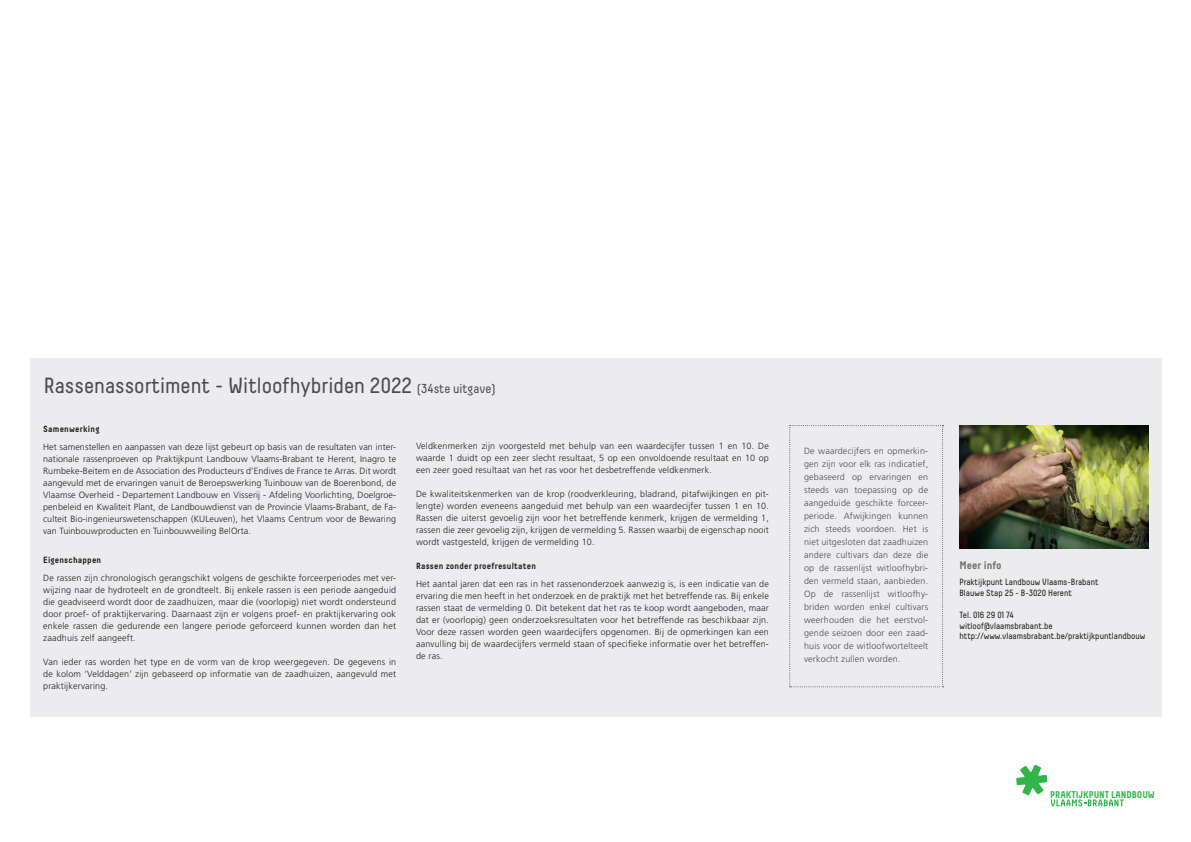
<style>
.page{position:relative;width:1191px;height:842px;background:#fff}
.page>*{position:absolute;margin:0;border:0;box-sizing:border-box;transform-origin:0 0}
.t1{font:22px "Decima";color:#4b4c4d}
.t2{font:700 11px "Decima";color:#6e6e63}
.t3{font:700 9.8px "Decima";letter-spacing:-.01em;color:#31b44a}
.t4{font:300 9px/12px "Frutiger";letter-spacing:.02em;color:#231f20;text-align:justify}
.t5{font:300 9px/13px "Frutiger";letter-spacing:.02em;color:#4b4c4d;text-align:justify}
.t6{font:9px "Decima";color:#231f20}
.t7{font:700 9px "Decima";letter-spacing:.02em;color:#231f20}
.s1{font-size:13px}
</style>
<div class="page">
<div style="left:30px;top:358px;width:1132px;height:359px;background:#ececee"></div>
<svg style="left:789px;top:425px;width:154px;height:262px"></svg>
<img style="left:959px;top:425px;width:189px;height:124px">
<svg style="left:1016px;top:765px;width:107px;height:41px"></svg>
<p class="t1" style="left:44px;top:373px;width:453px">Rassenassortiment - Witloofhybriden 2022 <span class="s1">(34ste uitgave)</span></p>
<p class="t7" style="left:43px;top:423px;width:58px">Samenwerking</p>
<p class="t4" style="left:43px;top:441px;width:354px">Het samenstellen en aanpassen van deze lijst gebeurt op basis van de resultaten van inter&shy;nationale rassenproeven op Praktijkpunt Landbouw Vlaams-Brabant te Herent, Inagro te Rumbeke-Beitem en de Association des Producteurs d’Endives de France te Arras. Dit wordt aangevuld met de ervaringen vanuit de Beroepswerking Tuinbouw van de Boerenbond, de Vlaamse Overheid - Departement Landbouw en Visserij - Afdeling Voorlichting, Doelgroe&shy;penbeleid en Kwaliteit Plant, de Landbouwdienst van de Provincie Vlaams-Brabant, de Fa&shy;culteit Bio-ingenieurswetenschappen (KULeuven), het Vlaams Centrum voor de Bewaring van Tuinbouwproducten en Tuinbouwveiling BelOrta.</p>
<p class="t7" style="left:43px;top:555px;width:60px">Eigenschappen</p>
<p class="t4" style="left:43px;top:572px;width:354px">De rassen zijn chronologisch gerangschikt volgens de geschikte forceerperiodes met ver&shy;wijzing naar de hydroteelt en de grondteelt. Bij enkele rassen is een periode aangeduid die geadviseerd wordt door de zaadhuizen, maar die (voorlopig) niet wordt ondersteund door proef- of praktijkervaring. Daarnaast zijn er volgens proef- en praktijkervaring ook enkele rassen die gedurende een langere periode geforceerd kunnen worden dan het zaadhuis zelf aangeeft.</p>
<p class="t4" style="left:43px;top:656px;width:354px">Van ieder ras worden het type en de vorm van de krop weergegeven. De gegevens in de kolom ‘Velddagen’ zijn gebaseerd op informatie van de zaadhuizen, aangevuld met praktijkervaring.</p>
<p class="t4" style="left:416px;top:440px;width:354px">Veldkenmerken zijn voorgesteld met behulp van een waardecijfer tussen 1 en 10. De waarde 1 duidt op een zeer slecht resultaat, 5 op een onvoldoende resultaat en 10 op een zeer goed resultaat van het ras voor het desbetreffende veldkenmerk.</p>
<p class="t4" style="left:416px;top:488px;width:354px">De kwaliteitskenmerken van de krop (roodverkleuring, bladrand, pitafwijkingen en pit&shy;lengte) worden eveneens aangeduid met behulp van een waardecijfer tussen 1 en 10.<br>Rassen die uiterst gevoelig zijn voor het betreffende kenmerk, krijgen de vermelding 1, rassen die zeer gevoelig zijn, krijgen de vermelding 5. Rassen waarbij de eigenschap nooit wordt vastgesteld, krijgen de vermelding 10.</p>
<p class="t7" style="left:416px;top:560px;width:122px">Rassen zonder proefresultaten</p>
<p class="t4" style="left:416px;top:578px;width:354px">Het aantal jaren dat een ras in het rassenonderzoek aanwezig is, is een indicatie van de ervaring die men heeft in het onderzoek en de praktijk met het betreffende ras. Bij enkele rassen staat de vermelding 0. Dit betekent dat het ras te koop wordt aangeboden, maar dat er (voorlopig) geen onderzoeksresultaten voor het betreffende ras beschikbaar zijn.<br>Voor deze rassen worden geen waardecijfers opgenomen. Bij de opmerkingen kan een aanvulling bij de waardecijfers vermeld staan of specifieke informatie over het betreffen&shy;de ras.</p>
<p class="t5" style="left:804px;top:445px;width:126px">De waardecijfers en opmerkin&shy;gen zijn voor elk ras indicatief, gebaseerd op ervaringen en steeds van toepassing op de aangeduide geschikte forceer&shy;periode. Afwijkingen kunnen zich steeds voordoen. Het is niet uitgesloten dat zaadhuizen andere cultivars dan deze die op de rassenlijst witloofhybri&shy;den vermeld staan, aanbieden.<br>Op de rassenlijst witloofhy&shy;briden worden enkel cultivars weerhouden die het eerstvol&shy;gende seizoen door een zaad&shy;huis voor de witloofwortelteelt verkocht zullen worden.</p>
<p class="t2" style="left:959px;top:559px;width:44px">Meer info</p>
<p class="t6" style="left:959px;top:577px;width:141px">Praktijkpunt Landbouw Vlaams-Brabant</p>
<p class="t6" style="left:959px;top:588px;width:114px">Blauwe Stap 25 - B-3020 Herent</p>
<p class="t6" style="left:959px;top:610px;width:56px">Tel. 016 29 01 74</p>
<p class="t6" style="left:959px;top:620px;width:95px">witloof@vlaamsbrabant.be</p>
<p class="t6" style="left:959px;top:631px;width:187px">http://www.vlaamsbrabant.be/praktijkpuntlandbouw</p>
<p class="t3" style="left:1050px;top:788px;width:106px">PRAKTIJKPUNT LANDBOUW</p>
</div>
